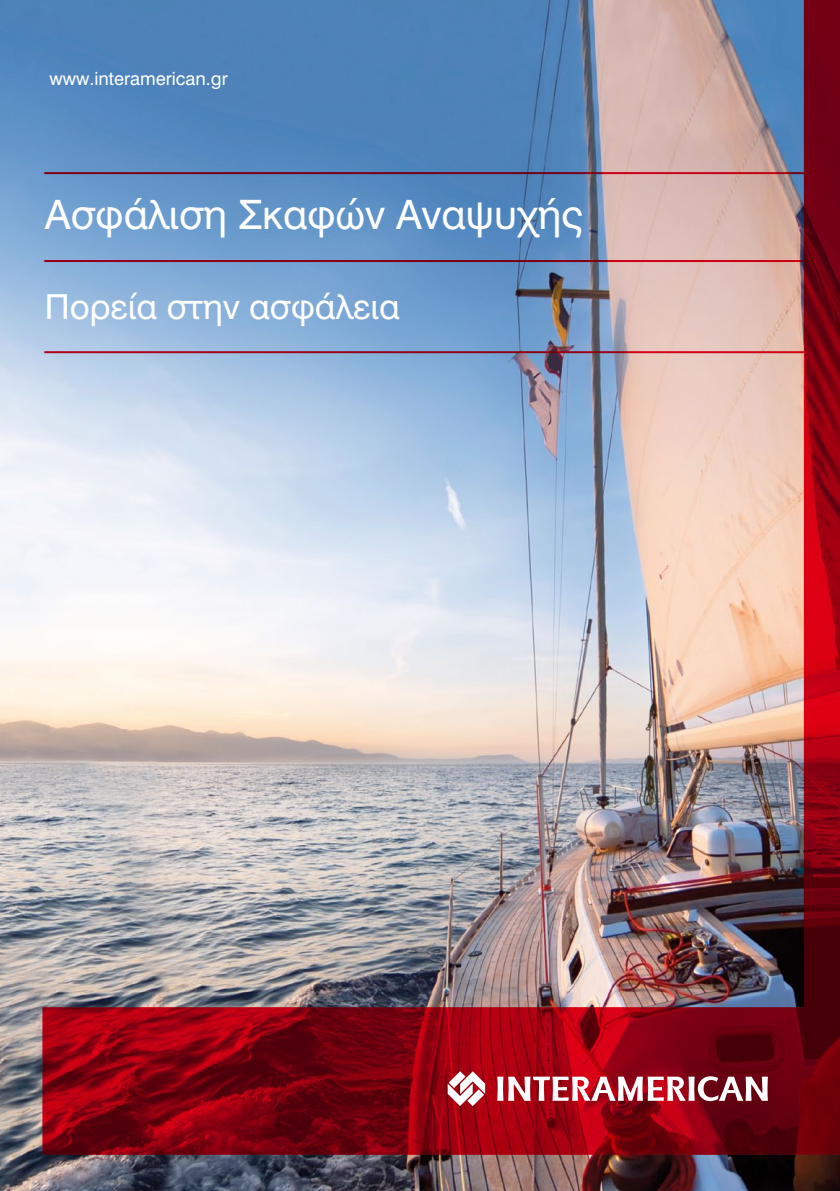
<style>
.page{position:relative;width:840px;height:1191px;background:#fff}
.page>*{position:absolute;margin:0;border:0;box-sizing:border-box;transform-origin:0 0}
.t1{font:40px "UB Helvetica";color:#fff}
.t2{font:34px "UB Helvetica";color:#fff}
.t3{font:18px "UB Helvetica";color:#fff}
</style>
<div class="page">
<img style="left:0;top:0;width:839px;height:1191px">
<img style="left:42px;top:0;width:797px;height:1154px">
<svg style="left:447px;top:1071px;width:38px;height:35px"></svg>
<svg style="left:497px;top:1076px;width:270px;height:25px"></svg>
<p class="t3" style="left:49px;top:68px;width:180px">www.interamerican.gr</p>
<p class="t1" style="left:45px;top:190px;width:539px">Ασφάλιση Σκαφών Αναψυχής</p>
<p class="t2" style="left:45px;top:286px;width:356px">Πορεία στην ασφάλεια</p>
</div>
